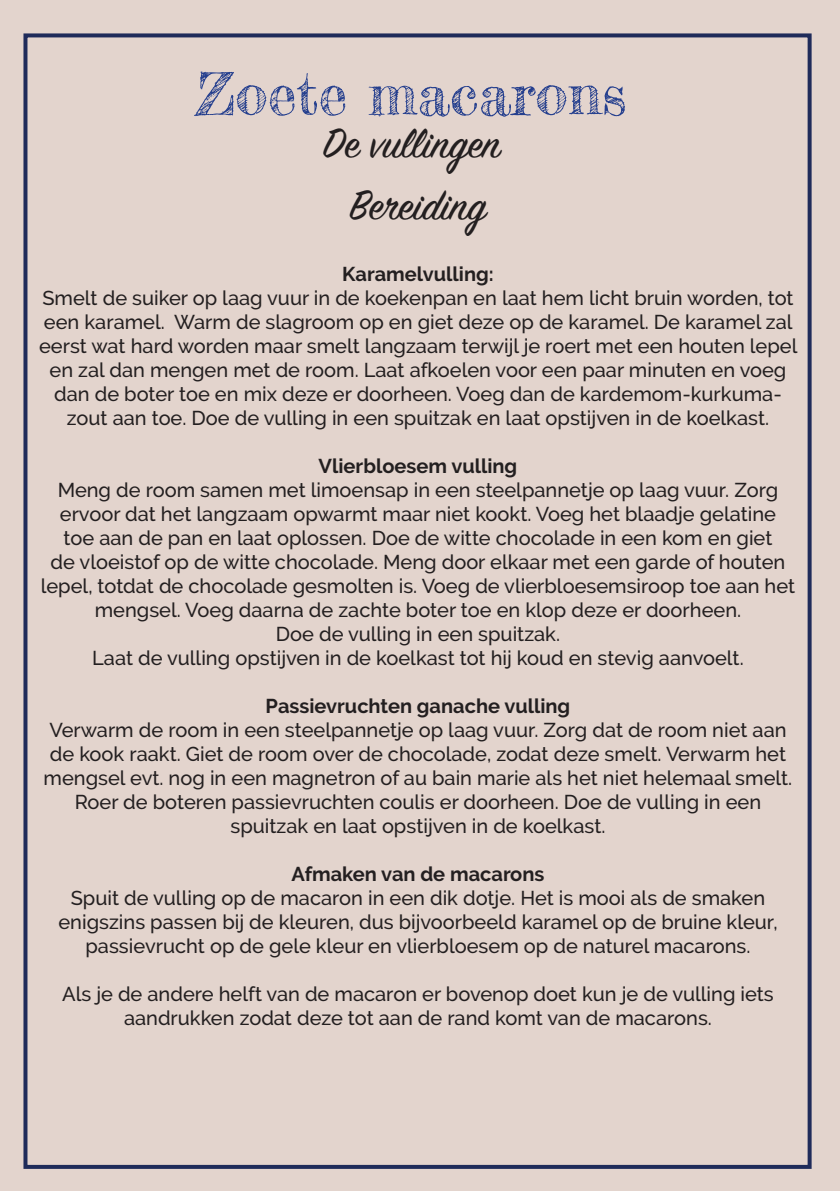
<style>
.page{position:relative;width:840px;height:1191px;background:#fff}
.page>*{position:absolute;margin:0;border:0;box-sizing:border-box;transform-origin:0 0}
.t1{font:58px "Frederickathe Great";color:#253f8e}
.t2{font:46px "Sign Painter House Script";color:#231f20}
.t3{font:500 20px/24px "Raleway";color:#231f20;text-align:center}
.t4{font:700 20px "Raleway";color:#231f20}
.s1{font-weight:700}
</style>
<div class="page">
<div style="left:0;top:0;width:839px;height:1191px;background:#e3d4cd"></div>
<div style="left:23px;top:33px;width:788px;height:1135px;border:4px solid #1f2b5a"></div>
<p class="t1" style="left:197px;top:58px;width:431px">Zoete macarons</p>
<p class="t2" style="left:322px;top:115px;width:179px">De vullingen</p>
<p class="t2" style="left:349px;top:177px;width:138px">Bereiding</p>
<p class="t4" style="left:342px;top:262px;width:153px">Karamelvulling:</p>
<p class="t3" style="left:39px;top:286px;width:759px">Smelt de suiker op laag vuur in de koekenpan en laat hem licht bruin worden, tot een karamel. Warm de slagroom op en giet deze op de karamel. De karamel zal eerst wat hard worden maar smelt langzaam terwijl je roert met een houten lepel en zal dan mengen met de room. Laat afkoelen voor een paar minuten en voeg dan de boter toe en mix deze er doorheen. Voeg dan de kardemom-kurkuma&shy;zout aan toe. Doe de vulling in een spuitzak en laat opstijven in de koelkast.</p>
<p class="t3" style="left:41px;top:454px;width:755px"><span class="s1">Vlierbloesem vulling<br></span>Meng de room samen met limoensap in een steelpannetje op laag vuur. Zorg ervoor dat het langzaam opwarmt maar niet kookt. Voeg het blaadje gelatine<br>toe aan de pan en laat oplossen. Doe de witte chocolade in een kom en giet<br>de vloeistof op de witte chocolade. Meng door elkaar met een garde of houten lepel, totdat de chocolade gesmolten is. Voeg de vlierbloesemsiroop toe aan het mengsel. Voeg daarna de zachte boter toe en klop deze er doorheen.<br>Doe de vulling in een spuitzak.</p>
<p class="t3" style="left:92px;top:646px;width:652px">Laat de vulling opstijven in de koelkast tot hij koud en stevig aanvoelt.</p>
<p class="t3" style="left:44px;top:694px;width:749px"><span class="s1">Passievruchten ganache vulling<br></span>Verwarm de room in een steelpannetje op laag vuur. Zorg dat de room niet aan de kook raakt. Giet de room over de chocolade, zodat deze smelt. Verwarm het mengsel evt. nog in een magnetron of au bain marie als het niet helemaal smelt.<br>Roer de boteren passievruchten coulis er doorheen. Doe de vulling in een spuitzak en laat opstijven in de koelkast.</p>
<p class="t4" style="left:291px;top:862px;width:254px">Afmaken van de macarons</p>
<p class="t3" style="left:58px;top:886px;width:720px">Spuit de vulling op de macaron in een dik dotje. Het is mooi als de smaken enigszins passen bij de kleuren, dus bijvoorbeeld karamel op de bruine kleur, passievrucht op de gele kleur en vlierbloesem op de naturel macarons.</p>
<p class="t3" style="left:62px;top:982px;width:712px">Als je de andere helft van de macaron er bovenop doet kun je de vulling iets aandrukken zodat deze tot aan de rand komt van de macarons.</p>
</div>
